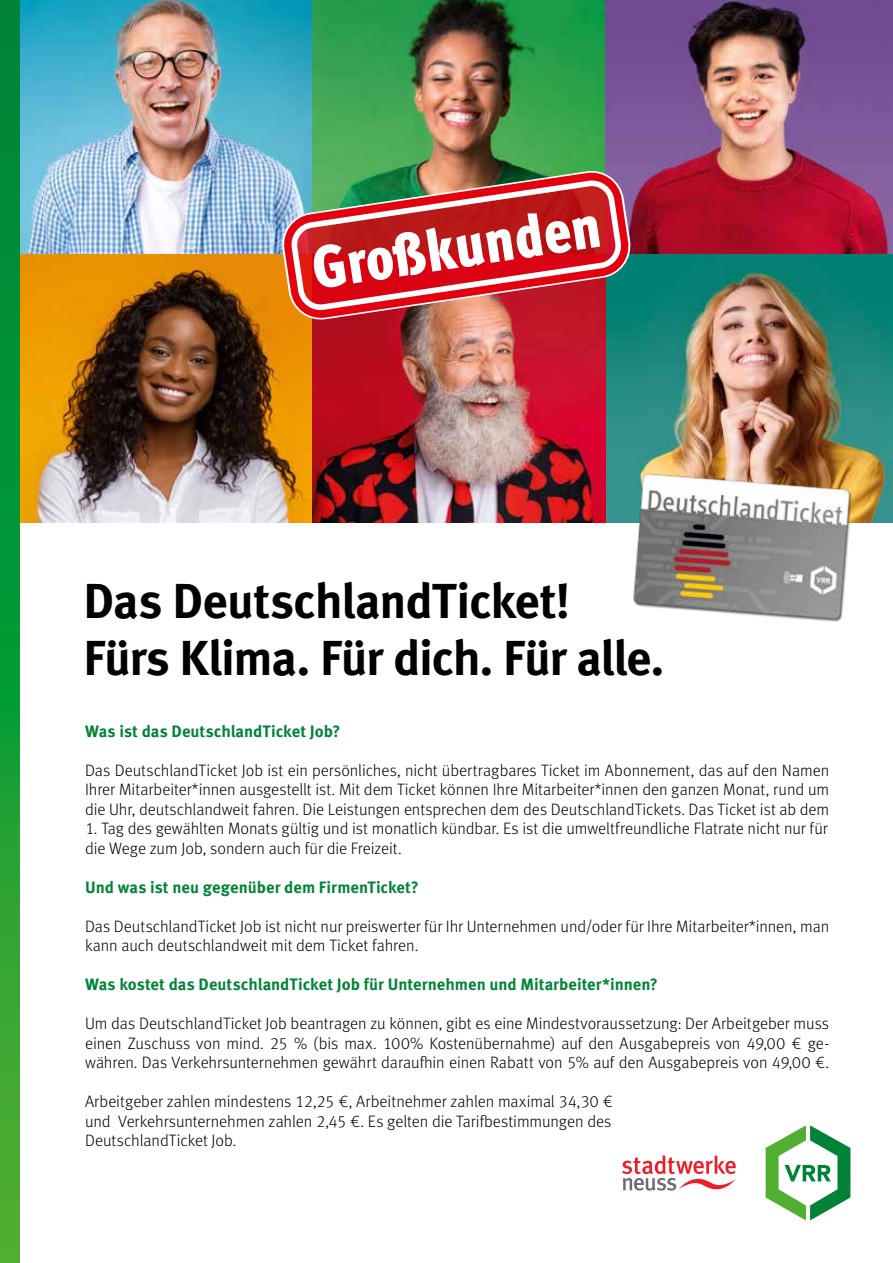
<style>
.page{position:relative;width:893px;height:1263px;background:#fff}
.page>*{position:absolute;margin:0;border:0;box-sizing:border-box;transform-origin:0 0}
.t1{font:900 condensed 59.7px "Meta Pro";color:#fff}
.t2{font:700 49.05px/57.3px "Meta Pro";letter-spacing:-.025em;color:#000}
.t3{font:300 16.5px/19.5px "Meta Pro";letter-spacing:-.005em;color:#000;text-align:justify}
.t4{font:700 16.5px "Meta Pro";color:#008337}
</style>
<div class="page">
<img style="left:19px;top:0;width:293px;height:255px">
<img style="left:312px;top:0;width:294px;height:171px">
<img style="left:606px;top:0;width:287px;height:255px">
<img style="left:606px;top:255px;width:287px;height:267px">
<img style="left:19px;top:255px;width:293px;height:267px">
<img style="left:312px;top:320px;width:294px;height:202px">
<svg style="left:0;top:0;width:19px;height:1263px"></svg>
<img style="left:627px;top:469px;width:228px;height:153px">
<img style="left:284px;top:171px;width:346px;height:149px">
<img style="left:287px;top:174px;width:340px;height:143px">
<svg style="left:293px;top:182px;width:327px;height:127px"></svg>
<svg style="left:766px;top:1125px;width:84px;height:95px"></svg>
<img style="left:622px;top:1155px;width:114px;height:36px">
<h1 class="t1" style="left:305px;top:223px;width:293px;rotate:-9deg">Großkunden</h1>
<h2 class="t2" style="left:83px;top:569px;width:583px">Das DeutschlandTicket!<br>Fürs Klima. Für dich. Für alle.</h2>
<p class="t4" style="left:85px;top:718px;width:257px">Was ist das DeutschlandTicket Job?</p>
<p class="t3" style="left:85px;top:759px;width:746px">Das DeutschlandTicket Job ist ein persönliches, nicht übertragbares Ticket im Abonnement, das auf den Namen Ihrer Mitarbeiter*innen ausgestellt ist. Mit dem Ticket können Ihre Mitarbeiter*innen den ganzen Monat, rund um die Uhr, deutschlandweit fahren. Die Leistungen entsprechen dem des DeutschlandTickets. Das Ticket ist ab dem</p>
<p class="t3" style="left:85px;top:818px;width:744px">1. Tag des gewählten Monats gültig und ist monatlich kündbar. Es ist die umweltfreundliche Flatrate nicht nur für die Wege zum Job, sondern auch für die Freizeit.</p>
<p class="t4" style="left:85px;top:874px;width:335px">Und was ist neu gegenüber dem FirmenTicket?</p>
<p class="t3" style="left:85px;top:915px;width:746px">Das DeutschlandTicket Job ist nicht nur preiswerter für Ihr Unternehmen und/oder für Ihre Mitarbeiter*innen, man kann auch deutschlandweit mit dem Ticket fahren.</p>
<p class="t4" style="left:85px;top:971px;width:574px">Was kostet das DeutschlandTicket Job für Unternehmen und Mitarbeiter*innen?</p>
<p class="t3" style="left:85px;top:1013px;width:746px">Um das DeutschlandTicket Job beantragen zu können, gibt es eine Mindestvoraussetzung: Der Arbeitgeber muss einen Zuschuss von mind. 25 % (bis max. 100% Kostenübernahme) auf den Ausgabepreis von 49,00 € ge&shy;währen. Das Verkehrsunternehmen gewährt daraufhin einen Rabatt von 5% auf den Ausgabepreis von 49,00 €.</p>
<p class="t3" style="left:85px;top:1091px;width:529px">Arbeitgeber zahlen mindestens 12,25 €, Arbeitnehmer zahlen maximal 34,30 € und Verkehrsunternehmen zahlen 2,45 €. Es gelten die Tarifbestimmungen des DeutschlandTicket Job.</p>
</div>
